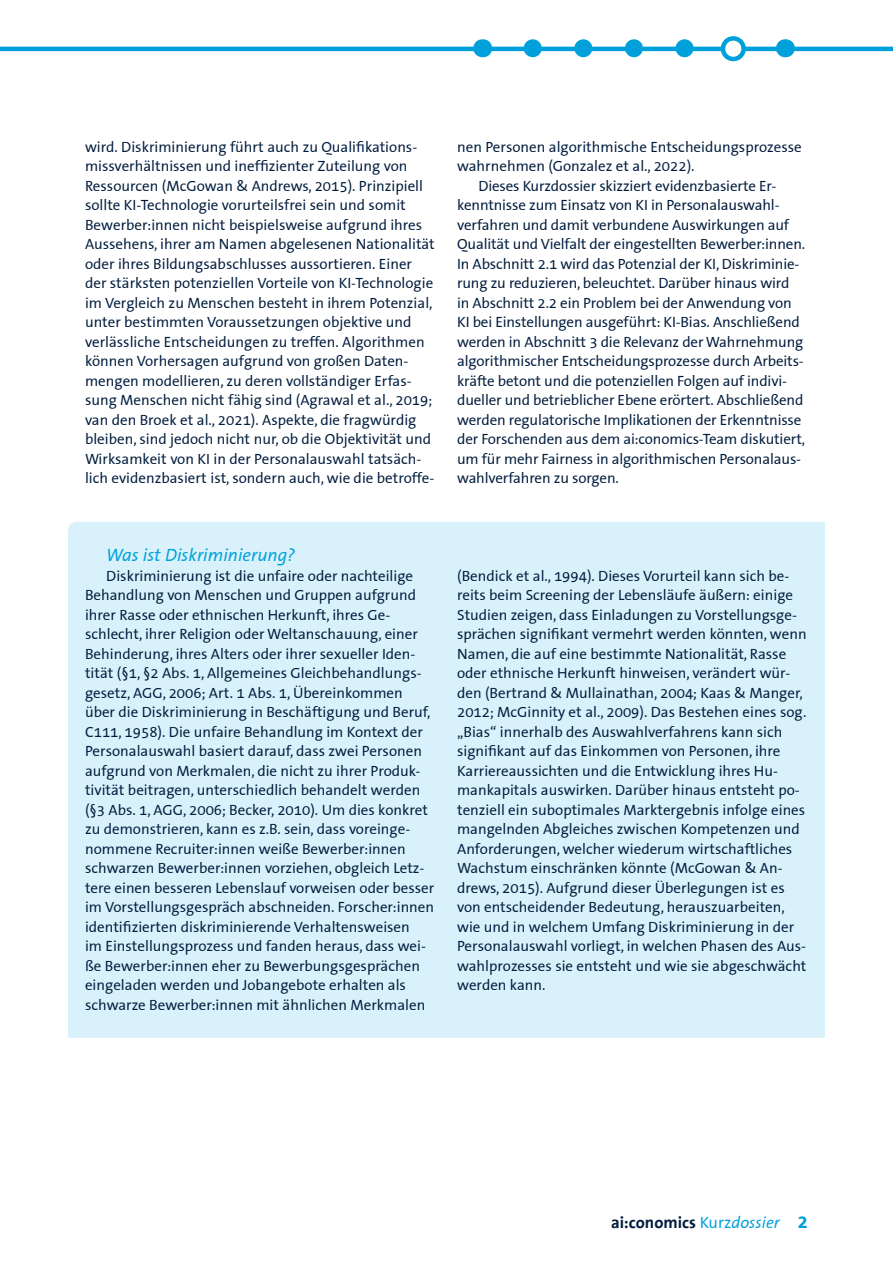
<style>
.page{position:relative;width:893px;height:1263px;background:#fff}
.page>*{position:absolute;margin:0;border:0;box-sizing:border-box;transform-origin:0 0}
.Heading_3{font:italic 18px "The Sans Correspondence";color:#00a1db}
.t1{font:700 16.5px "The Sans";color:#001c3d}
.Bodytext{font:15px/19.5px "The Sans Correspondence";color:#001c3d}
.s1{font-family:"The Sans Correspondence";font-weight:400;color:#00a1db}
.s2{font-family:"The Sans Correspondence";font-weight:400;font-style:italic;color:#00a1db}
.s3{font-family:"The Sans Correspondence";font-size:19.5px;color:#00a1db}
</style>
<div class="page">
<svg style="left:533px;top:39px;width:227px;height:18px"></svg>
<svg style="left:482px;top:39px;width:1px;height:18px"></svg>
<svg style="left:785px;top:39px;width:1px;height:18px"></svg>
<hr style="left:0;top:47px;width:893px;height:4px;background:#00a1db">
<svg style="left:723px;top:38px;width:21px;height:21px"></svg>
<div style="left:721px;top:36px;width:25px;height:25px;border:4px solid #00a1db;border-radius:50%"></div>
<div style="left:68px;top:522px;width:757px;height:516px;background:#d9f1fa"></div>
<p class="Bodytext" style="left:85px;top:137px;width:351px">wird. Diskriminierung führt auch zu Qualifikations&shy;missverhältnissen und ineffizienter Zuteilung von Ressourcen (McGowan &amp; Andrews, 2015). Prinzipiell sollte KI-Technologie vorurteilsfrei sein und somit Bewerber:innen nicht beispielsweise aufgrund ihres Aussehens, ihrer am Namen abgelesenen Nationalität oder ihres Bildungsabschlusses aussortieren. Einer der stärksten potenziellen Vorteile von KI-Technologie im Vergleich zu Menschen besteht in ihrem Potenzial, unter bestimmten Voraussetzungen objektive und verlässliche Entscheidungen zu treffen. Algorithmen können Vorhersagen aufgrund von großen Daten&shy;mengen modellieren, zu deren vollständiger Erfas&shy;sung Menschen nicht fähig sind (Agrawal et al., 2019; van den Broek et al., 2021). Aspekte, die fragwürdig bleiben, sind jedoch nicht nur, ob die Objektivität und Wirksamkeit von KI in der Personalauswahl tatsäch&shy;lich evidenzbasiert ist, sondern auch, wie die betroffe-</p>
<p class="Bodytext" style="left:457px;top:137px;width:346px">nen Personen algorithmische Entscheidungsprozesse wahrnehmen (Gonzalez et al., 2022).</p>
<p class="Bodytext" style="left:457px;top:176px;width:350px;text-indent:21px">Dieses Kurzdossier skizziert evidenzbasierte Er&shy;kenntnisse zum Einsatz von KI in Personalauswahl&shy;verfahren und damit verbundene Auswirkungen auf Qualität und Vielfalt der eingestellten Bewerber:innen.<br>In Abschnitt 2.1 wird das Potenzial der KI, Diskriminie&shy;rung zu reduzieren, beleuchtet. Darüber hinaus wird in Abschnitt 2.2 ein Problem bei der Anwendung von KI bei Einstellungen ausgeführt: KI-Bias. Anschließend werden in Abschnitt 3 die Relevanz der Wahrnehmung algorithmischer Entscheidungsprozesse durch Arbeits&shy;kräfte betont und die potenziellen Folgen auf indivi&shy;dueller und betrieblicher Ebene erörtert. Abschließend werden regulatorische Implikationen der Erkenntnisse der Forschenden aus dem ai:conomics-Team diskutiert, um für mehr Fairness in algorithmischen Personalaus&shy;wahlverfahren zu sorgen.</p>
<h3 class="Heading_3" style="left:106px;top:546px;width:190px">Was ist Diskriminierung?</h3>
<p class="Bodytext" style="left:85px;top:566px;width:351px;text-indent:21px">Diskriminierung ist die unfaire oder nachteilige Behandlung von Menschen und Gruppen aufgrund ihrer Rasse oder ethnischen Herkunft, ihres Ge&shy;schlecht, ihrer Religion oder Weltanschauung, einer Behinderung, ihres Alters oder ihrer sexueller Iden&shy;tität (§1, §2 Abs. 1, Allgemeines Gleichbehandlungs&shy;gesetz, AGG, 2006; Art. 1 Abs. 1, Übereinkommen über die Diskriminierung in Beschäftigung und Beruf, C111, 1958). Die unfaire Behandlung im Kontext der Personalauswahl basiert darauf, dass zwei Personen aufgrund von Merkmalen, die nicht zu ihrer Produk&shy;tivität beitragen, unterschiedlich behandelt werden (§3 Abs. 1, AGG, 2006; Becker, 2010). Um dies konkret zu demonstrieren, kann es z.B. sein, dass voreinge&shy;nommene Recruiter:innen weiße Bewerber:innen schwarzen Bewerber:innen vorziehen, obgleich Letz&shy;tere einen besseren Lebenslauf vorweisen oder besser im Vorstellungsgespräch abschneiden. Forscher:innen identifizierten diskriminierende Verhaltensweisen<br>im Einstellungsprozess und fanden heraus, dass wei&shy;ße Bewerber:innen eher zu Bewerbungsgesprächen eingeladen werden und Jobangebote erhalten als schwarze Bewerber:innen mit ähnlichen Merkmalen</p>
<p class="Bodytext" style="left:457px;top:566px;width:351px">(Bendick et al., 1994). Dieses Vorurteil kann sich be&shy;reits beim Screening der Lebensläufe äußern: einige Studien zeigen, dass Einladungen zu Vorstellungsge&shy;sprächen signifikant vermehrt werden könnten, wenn Namen, die auf eine bestimmte Nationalität, Rasse oder ethnische Herkunft hinweisen, verändert wür&shy;den (Bertrand &amp; Mullainathan, 2004; Kaas &amp; Manger, 2012; McGinnity et al., 2009). Das Bestehen eines sog. „Bias“ innerhalb des Auswahlverfahrens kann sich signifikant auf das Einkommen von Personen, ihre Karriereaussichten und die Entwicklung ihres Hu&shy;mankapitals auswirken. Darüber hinaus entsteht po&shy;tenziell ein suboptimales Marktergebnis infolge eines mangelnden Abgleiches zwischen Kompetenzen und Anforderungen, welcher wiederum wirtschaftliches Wachstum einschränken könnte (McGowan &amp; An&shy;drews, 2015). Aufgrund dieser Überlegungen ist es von entscheidender Bedeutung, herauszuarbeiten, wie und in welchem Umfang Diskriminierung in der Personalauswahl vorliegt, in welchen Phasen des Aus&shy;wahlprozesses sie entsteht und wie sie abgeschwächt werden kann.</p>
<p class="t1" style="left:611px;top:1208px;width:199px">ai:conomics <span class="s1">Kurz</span><span class="s2">dossier</span> <span class="s3">2</span></p>
</div>
